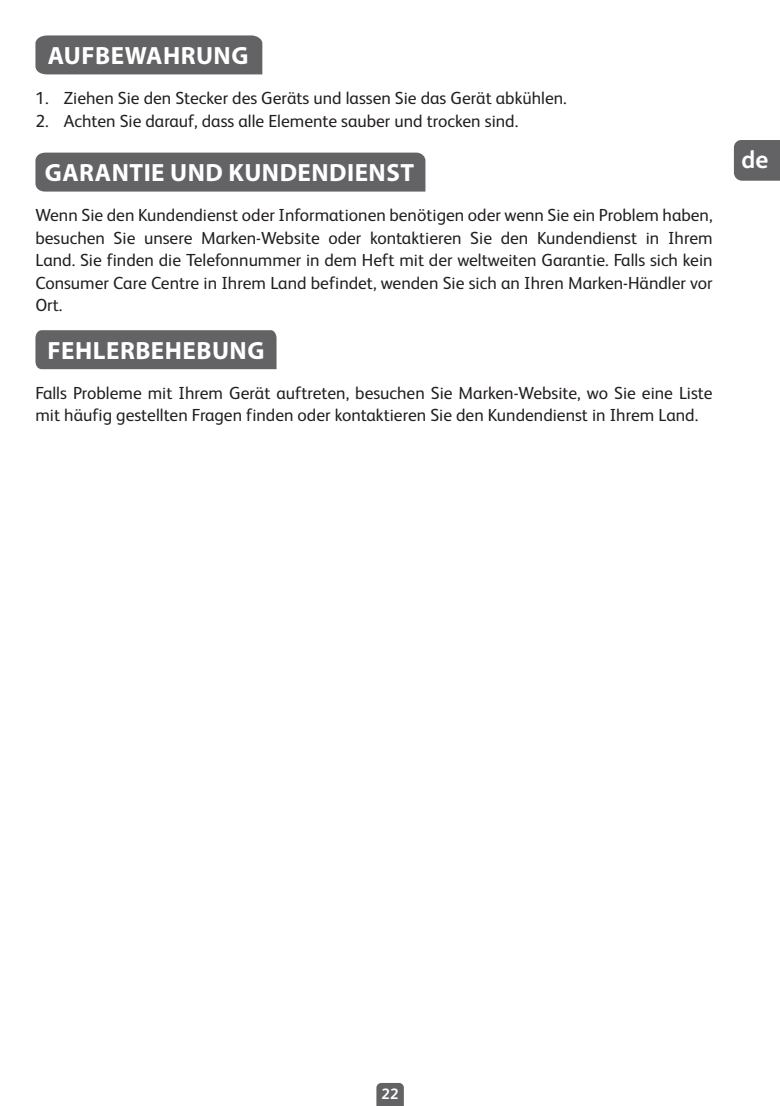
<style>
.page{position:relative;width:780px;height:1106px;background:#fff}
.page>*{position:absolute;margin:0;border:0;box-sizing:border-box;transform-origin:0 0}
.t1{font:700 25px "Myriad Pro";letter-spacing:.02em;color:#fff}
.t2{font:700 25px "FS Albert";color:#fff}
.t3{font:17.5px/22.5px "FS Albert JPM";color:#231f20;text-align:justify}
.t4{font:700 15px "FS Albert";color:#fff}
</style>
<div class="page">
<div style="left:35px;top:35px;width:227px;height:39px;background:#636366"></div>
<div style="left:35px;top:153px;width:390px;height:39px;background:#636366"></div>
<div style="left:35px;top:330px;width:241px;height:39px;background:#636366"></div>
<svg style="left:376px;top:1083px;width:28px;height:23px"></svg>
<div style="left:733px;top:140px;width:47px;height:41px;background:#636366"></div>
<h1 class="t1" style="left:48px;top:40px;width:202px">AUFBEWAHRUNG</h1>
<p class="t3" style="left:35px;top:86px;width:533px">1. Ziehen Sie den Stecker des Geräts und lassen Sie das Gerät abkühlen.</p>
<p class="t3" style="left:35px;top:108px;width:484px">2. Achten Sie darauf, dass alle Elemente sauber und trocken sind.</p>
<h1 class="t1" style="left:45px;top:157px;width:371px">GARANTIE UND KUNDENDIENST</h1>
<p class="t3" style="left:35px;top:203px;width:678px">Wenn Sie den Kundendienst oder Informationen benötigen oder wenn Sie ein Problem haben, besuchen Sie unsere Marken-Website oder kontaktieren Sie den Kundendienst in Ihrem Land. Sie finden die Telefonnummer in dem Heft mit der weltweiten Garantie. Falls sich kein Consumer Care Centre in Ihrem Land befindet, wenden Sie sich an Ihren Marken-Händler vor Ort.</p>
<h1 class="t1" style="left:48px;top:334px;width:218px">FEHLERBEHEBUNG</h1>
<p class="t3" style="left:35px;top:380px;width:678px">Falls Probleme mit Ihrem Gerät auftreten, besuchen Sie Marken-Website, wo Sie eine Liste mit häufig gestellten Fragen finden oder kontaktieren Sie den Kundendienst in Ihrem Land.</p>
<h1 class="t2" style="left:741px;top:143px;width:28px">de</h1>
<p class="t4" style="left:381px;top:1083px;width:18px">22</p>
</div>
